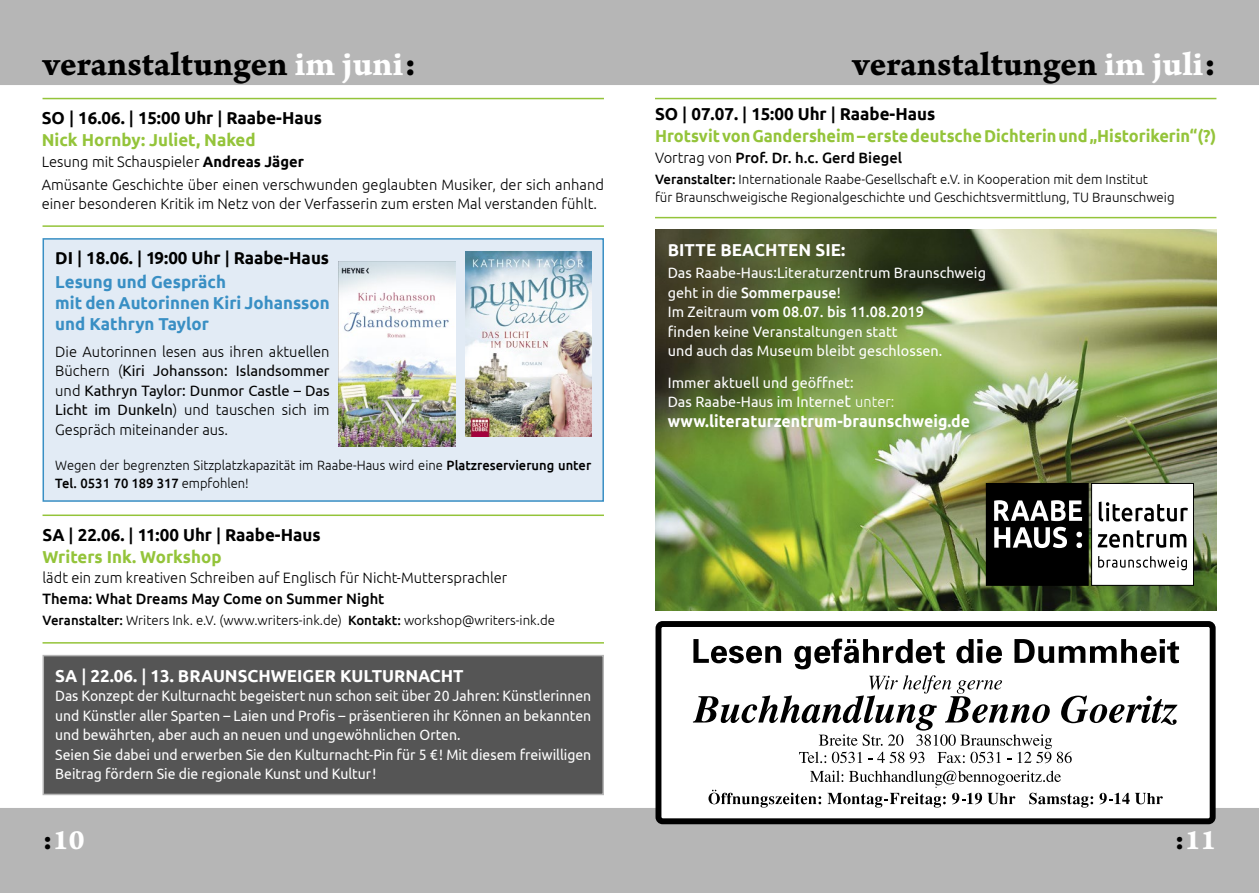
<style>
.page{position:relative;width:1259px;height:893px;background:#b6b6b6}
.page>*{position:absolute;margin:0;border:0;box-sizing:border-box;transform-origin:0 0}
.t1{font:36px "Arno Pro Bold Caption";letter-spacing:-.005em;color:#000}
.t2{font:30px "Arno Pro Bold Caption";color:#fff}
.t3{font:700 17.25px/22.5px "Ubuntu";color:#000}
.t4{font:700 17.25px/22.5px "Ubuntu";color:#94c43a;scale:.95 1}
.t5{font:700 17.25px "Ubuntu";color:#fff}
.t6{font:700 17.25px/21px "Ubuntu";color:#398fc4}
.t7{font:700 16.5px "Ubuntu";letter-spacing:.005em;color:#fff;scale:.96 1}
.t8{font:300 15px/19.5px "Ubuntu";color:#000}
.t9{font:15px/19.5px "Ubuntu";color:#fff;scale:.93 1}
.t10{font:15px/19.5px "Ubuntu";color:#fff;scale:.96 1}
.t11{font:500 15px "Ubuntu";color:#000}
.t12{font:300 13.5px/18px "Ubuntu";color:#000}
.t13{font:300 13.5px/17.2px "Ubuntu";color:#000;scale:.96 1}
.s1{color:#fff}
.s2{font-weight:500}
.s3{color:#94c43a}
.s4{font-weight:700}
.s5{color:#398fc4}
.s6{font-weight:400}
.s7{color:#000}
.s8{font-weight:500;color:#000}
.s9{font-weight:300}
.s10{font-size:17.25px}
</style>
<div class="page">
<div style="left:0;top:85px;width:1259px;height:723px;background:#fff"></div>
<hr style="left:43px;top:98px;width:561px;height:1px;background:#94c43a">
<div style="left:43px;top:238px;width:561px;height:264px;background:#e2ebf5;border:2px solid #398fc4"></div>
<hr style="left:43px;top:225px;width:561px;height:2px;background:#94c43a">
<img style="left:338px;top:261px;width:117px;height:185px">
<img style="left:465px;top:251px;width:126px;height:186px">
<hr style="left:655px;top:98px;width:561px;height:1px;background:#94c43a">
<hr style="left:43px;top:514px;width:561px;height:2px;background:#94c43a">
<hr style="left:43px;top:642px;width:561px;height:2px;background:#94c43a">
<div style="left:43px;top:655px;width:561px;height:140px;background:#555;border:2px solid #b6b6b6"></div>
<hr style="left:655px;top:217px;width:561px;height:1px;background:#94c43a">
<img style="left:655px;top:230px;width:561px;height:380px">
<div style="left:986px;top:483px;width:102px;height:102px;background:#000"></div>
<div style="left:986px;top:483px;width:102px;height:103px;border:1px solid #000"></div>
<div style="left:1091px;top:483px;width:102px;height:102px;background:#fff"></div>
<div style="left:1091px;top:483px;width:103px;height:103px;border:1px solid #000"></div>
<svg style="left:994px;top:527px;width:88px;height:21px"></svg>
<svg style="left:994px;top:500px;width:88px;height:21px"></svg>
<svg style="left:1098px;top:556px;width:89px;height:14px"></svg>
<svg style="left:1097px;top:530px;width:89px;height:18px"></svg>
<svg style="left:1098px;top:502px;width:89px;height:20px"></svg>
<div style="left:658px;top:624px;width:554px;height:197px;background:#fff;border-radius:4px"></div>
<div style="left:655px;top:621px;width:560px;height:203px;border:6px solid #000;border-radius:4px"></div>
<svg style="left:693px;top:639px;width:88px;height:24px"></svg>
<svg style="left:794px;top:639px;width:151px;height:30px"></svg>
<svg style="left:956px;top:639px;width:46px;height:24px"></svg>
<svg style="left:1014px;top:639px;width:165px;height:24px"></svg>
<svg style="left:1099px;top:792px;width:30px;height:12px"></svg>
<svg style="left:1135px;top:793px;width:28px;height:11px"></svg>
<svg style="left:708px;top:771px;width:385px;height:37px"></svg>
<svg style="left:693px;top:675px;width:484px;height:88px"></svg>
<h1 class="t1" style="left:43px;top:43px;width:375px">veranstaltungen <span class="s1">im juni</span>:</h1>
<p class="t3" style="left:42px;top:106px;width:282px">SO <span class="s2">|</span> 16.06. <span class="s2">|</span> 15:00 Uhr <span class="s2">|</span> Raabe-Haus<br><span class="s3">Nick Hornby: Juliet, Naked</span></p>
<p class="t8" style="left:42px;top:150px;width:563px;line-height:22.5px">Lesung mit Schauspieler <span class="s4">Andreas Jäger<br></span>Amüsante Geschichte über einen verschwunden geglaubten Musiker, der sich anhand</p>
<p class="t8" style="left:42px;top:194px;width:557px">einer besonderen Kritik im Netz von der Verfasserin zum ersten Mal verstanden fühlt.</p>
<p class="t3" style="left:55px;top:246px;width:275px;line-height:24px">DI <span class="s2">|</span> 18.06. <span class="s2">|</span> 19:00 Uhr <span class="s2">|</span> Raabe-Haus<br><span class="s5">Lesung und Gespräch</span></p>
<p class="t6" style="left:55px;top:292px;width:276px">mit den Autorinnen Kiri Johansson und Kathryn Taylor</p>
<p class="t8" style="left:55px;top:341px;width:276px;text-align:justify">Die Autorinnen lesen aus ihren aktuellen Büchern (<span class="s6">Kiri Johansson: Islandsommer </span>und <span class="s6">Kathryn Taylor: Dunmor Castle – Das Licht im Dunkeln</span>) und tauschen sich im Gespräch miteinander aus.</p>
<p class="t13" style="left:55px;top:457px;width:560px">Wegen der begrenzten Sitzplatzkapazität im Raabe-Haus wird eine <span class="s2">Platzreservierung unter<br>Tel. 0531 70 189 317</span> empfohlen!</p>
<p class="t3" style="left:43px;top:523px;width:280px">SA <span class="s2">|</span> 22.06. <span class="s2">|</span> 11:00 Uhr <span class="s2">|</span> Raabe-Haus<br><span class="s3">Writers Ink. Workshop</span></p>
<p class="t8" style="left:43px;top:567px;width:466px">lädt ein zum kreativen Schreiben auf Englisch für Nicht-Muttersprachler</p>
<p class="t11" style="left:43px;top:589px;width:343px">Thema: What Dreams May Come on Summer Night</p>
<p class="t12" style="left:43px;top:610px;width:514px"><span class="s2">Veranstalter:</span> Writers Ink. e.V. (www.writers-ink.de) <span class="s2">Kontakt:</span> workshop@writers-ink.de</p>
<p class="t5" style="left:55px;top:665px;width:410px">SA <span class="s2">|</span> 22.06. <span class="s2">|</span> 13. BRAUNSCHWEIGER KULTURNACHT</p>
<p class="t9" style="left:55px;top:685px;width:578px">Das Konzept der Kulturnacht begeistert nun schon seit über 20 Jahren: Künstlerinnen und Künstler aller Sparten – Laien und Profis – präsentieren ihr Können an bekannten und bewährten, aber auch an neuen und ungewöhnlichen Orten.<br>Seien Sie dabei und erwerben Sie den Kulturnacht-Pin für 5 € ! Mit diesem freiwilligen Beitrag fördern Sie die regionale Kunst und Kultur!</p>
<h1 class="t1" style="left:852px;top:43px;width:366px">veranstaltungen <span class="s1">im juli</span>:</h1>
<p class="t4" style="left:655px;top:102px;width:592px"><span class="s7">SO</span> <span class="s8">|</span> <span class="s7">07.07.</span> <span class="s8">|</span> <span class="s7">15:00 Uhr</span> <span class="s8">|</span> <span class="s7">Raabe-Haus<br></span>Hrotsvit von Gandersheim – erste deutsche Dichterin und „Historikerin“(?)</p>
<p class="t11" style="left:655px;top:148px;width:249px"><span class="s9">Vortrag von</span> Prof. Dr. h.c. Gerd Biegel</p>
<p class="t12" style="left:655px;top:170px;width:521px"><span class="s2">Veranstalter:</span> Internationale Raabe-Gesellschaft e.V. in Kooperation mit dem Institut<br>für Braunschweigische Regionalgeschichte und Geschichtsvermittlung, TU Braunschweig</p>
<p class="t5" style="left:668px;top:239px;width:179px">BITTE BEACHTEN SIE:</p>
<p class="t10" style="left:668px;top:263px;width:333px">Das Raabe-Haus:Literaturzentrum Braunschweig geht in die <span class="s2">Sommerpause</span>!<br>Im Zeitraum <span class="s2">vom 08.07. bis 11.08.2019<br></span>finden keine Veranstaltungen statt<br>und auch das Museum bleibt geschlossen.</p>
<p class="t10" style="left:668px;top:372px;width:238px">Immer aktuell und geöffnet:<br>Das Raabe-Haus im Interne<span class="s10">t</span> <span class="s9">unter:</span></p>
<p class="t7" style="left:668px;top:411px;width:316px">www.literaturzentrum-braunschweig.de</p>
<h2 class="t2" style="left:43px;top:822px;width:44px"><span class="s7">:</span>10</h2>
<h2 class="t2" style="left:1174px;top:822px;width:44px"><span class="s7">:</span>11</h2>
</div>
